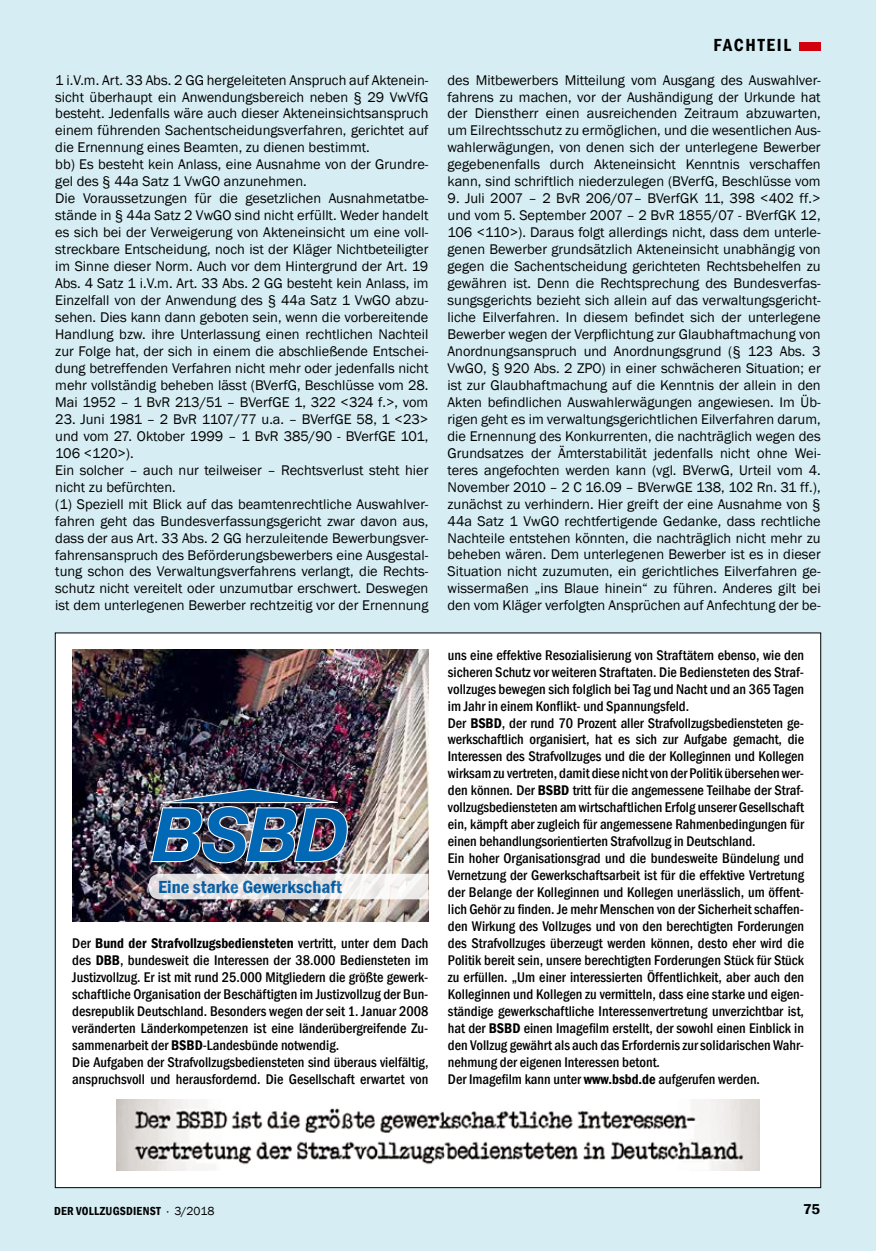
<style>
.page{position:relative;width:876px;height:1251px;background:#fff}
.page>*{position:absolute;margin:0;border:0;box-sizing:border-box;transform-origin:0 0}
.t1{font:italic 700 73.65px "Helvetica Neue";color:#0068b5}
.t2{font:600 condensed 18px "Franklin Gothic";color:#0068b5;scale:1.05 1}
.t3{font:600 condensed 18px "Franklin Gothic";letter-spacing:.1em;color:#000}
.t4{font:600 14.7px "Franklin Gothic";color:#000}
.t5{font:14.4px/17px "Franklin Gothic";color:#000}
.t6{font:500 condensed 14.4px/17px "Franklin Gothic";color:#000}
.t7{font:600 condensed 12px "Franklin Gothic";letter-spacing:.02em;color:#000}
.s1{font-weight:600}
.s2{font-weight:400;font-stretch:normal}
</style>
<div class="page">
<div style="left:0;top:0;width:876px;height:1250px;background:#d5edf3"></div>
<div style="left:799px;top:43px;width:22px;height:8px;background:#d1010e"></div>
<div style="left:55px;top:632px;width:766px;height:555px;background:#fff"></div>
<img style="left:72px;top:649px;width:356px;height:271px">
<img style="left:150px;top:787px;width:202px;height:76px">
<svg style="left:149px;top:873px;width:279px;height:26px"></svg>
<img style="left:117px;top:1099px;width:642px;height:70px">
<p class="t5" style="left:55px;top:72px;width:375px">1 i.V.m. Art. 33 Abs. 2 GG hergeleiteten Anspruch auf Aktenein&shy;sicht überhaupt ein Anwendungsbereich neben § 29 VwVfG besteht. Jedenfalls wäre auch dieser Akteneinsichtsanspruch einem führenden Sachentscheidungsverfahren, gerichtet auf die Ernennung eines Beamten, zu dienen bestimmt.<br>bb) Es besteht kein Anlass, eine Ausnahme von der Grundre&shy;gel des § 44a Satz 1 VwGO anzunehmen.<br>Die Voraussetzungen für die gesetzlichen Ausnahmetatbe&shy;stände in § 44a Satz 2 VwGO sind nicht erfüllt. Weder handelt es sich bei der Verweigerung von Akteneinsicht um eine voll&shy;streckbare Entscheidung, noch ist der Kläger Nichtbeteiligter im Sinne dieser Norm. Auch vor dem Hintergrund der Art. 19<br>Abs. 4 Satz 1 i.V.m. Art. 33 Abs. 2 GG besteht kein Anlass, im Einzelfall von der Anwendung des § 44a Satz 1 VwGO abzu&shy;sehen. Dies kann dann geboten sein, wenn die vorbereitende Handlung bzw. ihre Unterlassung einen rechtlichen Nachteil zur Folge hat, der sich in einem die abschließende Entschei&shy;dung betreffenden Verfahren nicht mehr oder jedenfalls nicht mehr vollständig beheben lässt (BVerfG, Beschlüsse vom 28.<br>Mai 1952 – 1 BvR 213/51 – BVerfGE 1, 322 &lt;324 f.&gt;, vom</p>
<p class="t5" style="left:55px;top:411px;width:375px">23. Juni 1981 – 2 BvR 1107/77 u.a. – BVerfGE 58, 1 &lt;23&gt; und vom 27. Oktober 1999 – 1 BvR 385/90 - BVerfGE 101, 106 &lt;120&gt;).<br>Ein solcher – auch nur teilweiser – Rechtsverlust steht hier nicht zu befürchten.<br>(1) Speziell mit Blick auf das beamtenrechtliche Auswahlver&shy;fahren geht das Bundesverfassungsgericht zwar davon aus, dass der aus Art. 33 Abs. 2 GG herzuleitende Bewerbungsver&shy;fahrensanspruch des Beförderungsbewerbers eine Ausgestal&shy;tung schon des Verwaltungsverfahrens verlangt, die Rechts&shy;schutz nicht vereitelt oder unzumutbar erschwert. Deswegen ist dem unterlegenen Bewerber rechtzeitig vor der Ernennung</p>
<p class="t1" style="left:153px;top:789px;width:198px">BSBD</p>
<p class="t2" style="left:158px;top:874px;width:177px">Eine starke Gewerkschaft</p>
<p class="t6" style="left:72px;top:934px;width:358px">Der <span class="s1">Bund der Strafvollzugsbediensteten</span> vertritt, unter dem Dach des <span class="s1">DBB</span>, bundesweit die Interessen der 38.000 Bediensteten im Justizvollzug. Er ist mit rund 25.000 Mitgliedern die größte gewerk&shy;schaftliche Organisation der Beschäftigten im Justizvollzug der Bun&shy;desrepublik Deutschland. Besonders wegen der seit 1. Januar 2008 veränderten Länderkompetenzen ist eine länderübergreifende Zu&shy;sammenarbeit der <span class="s1">BSBD</span>-Landesbünde notwendig.<br>Die Aufgaben der Strafvollzugsbediensteten sind überaus vielfältig, anspruchsvoll und herausfordernd. Die Gesellschaft erwartet von</p>
<p class="t3" style="left:713px;top:33px;width:79px">FACHTEIL</p>
<p class="t5" style="left:448px;top:72px;width:375px;text-align:justify">des Mitbewerbers Mitteilung vom Ausgang des Auswahlver&shy;fahrens zu machen, vor der Aushändigung der Urkunde hat der Dienstherr einen ausreichenden Zeitraum abzuwarten, um Eilrechtsschutz zu ermöglichen, und die wesentlichen Aus&shy;wahlerwägungen, von denen sich der unterlegene Bewerber gegebenenfalls durch Akteneinsicht Kenntnis verschaffen kann, sind schriftlich niederzulegen (BVerfG, Beschlüsse vom</p>
<p class="t5" style="left:448px;top:190px;width:375px;text-align:justify">9. Juli 2007 – 2 BvR 206/07– BVerfGK 11, 398 &lt;402 ff.&gt; und vom 5. September 2007 – 2 BvR 1855/07 - BVerfGK 12, 106 &lt;110&gt;). Daraus folgt allerdings nicht, dass dem unterle&shy;genen Bewerber grundsätzlich Akteneinsicht unabhängig von gegen die Sachentscheidung gerichteten Rechtsbehelfen zu gewähren ist. Denn die Rechtsprechung des Bundesverfas&shy;sungsgerichts bezieht sich allein auf das verwaltungsgericht&shy;liche Eilverfahren. In diesem befindet sich der unterlegene Bewerber wegen der Verpflichtung zur Glaubhaftmachung von Anordnungsanspruch und Anordnungsgrund (§ 123 Abs. 3<br>VwGO, § 920 Abs. 2 ZPO) in einer schwächeren Situation; er ist zur Glaubhaftmachung auf die Kenntnis der allein in den Akten befindlichen Auswahlerwägungen angewiesen. Im Üb&shy;rigen geht es im verwaltungsgerichtlichen Eilverfahren darum, die Ernennung des Konkurrenten, die nachträglich wegen des Grundsatzes der Ämterstabilität jedenfalls nicht ohne Wei&shy;teres angefochten werden kann (vgl. BVerwG, Urteil vom 4.<br>November 2010 – 2 C 16.09 – BVerwGE 138, 102 Rn. 31 ff.), zunächst zu verhindern. Hier greift der eine Ausnahme von § 44a Satz 1 VwGO rechtfertigende Gedanke, dass rechtliche Nachteile entstehen könnten, die nachträglich nicht mehr zu beheben wären. Dem unterlegenen Bewerber ist es in dieser Situation nicht zuzumuten, ein gerichtliches Eilverfahren ge&shy;wissermaßen „ins Blaue hinein“ zu führen. Anderes gilt bei den vom Kläger verfolgten Ansprüchen auf Anfechtung der be-</p>
<p class="t6" style="left:448px;top:646px;width:358px">uns eine effektive Resozialisierung von Straftätern ebenso, wie den sicheren Schutz vor weiteren Straftaten. Die Bediensteten des Straf&shy;vollzuges bewegen sich folglich bei Tag und Nacht und an 365 Tagen im Jahr in einem Konflikt- und Spannungsfeld.<br>Der <span class="s1">BSBD</span>, der rund 70 Prozent aller Strafvollzugsbediensteten ge&shy;werkschaftlich organisiert, hat es sich zur Aufgabe gemacht, die Interessen des Strafvollzuges und die der Kolleginnen und Kollegen wirksam zu vertreten, damit diese nicht von der Politik übersehen wer&shy;den können. Der <span class="s1">BSBD</span> tritt für die angemessene Teilhabe der Straf&shy;vollzugsbediensteten am wirtschaftlichen Erfolg unserer Gesellschaft ein, kämpft aber zugleich für angemessene Rahmenbedingungen für einen behandlungsorientierten Strafvollzug in Deutschland.<br>Ein hoher Organisationsgrad und die bundesweite Bündelung und Vernetzung der Gewerkschaftsarbeit ist für die effektive Vertretung der Belange der Kolleginnen und Kollegen unerlässlich, um öffent&shy;lich Gehör zu finden. Je mehr Menschen von der Sicherheit schaffen&shy;den Wirkung des Vollzuges und von den berechtigten Forderungen des Strafvollzuges überzeugt werden können, desto eher wird die Politik bereit sein, unsere berechtigten Forderungen Stück für Stück zu erfüllen. „Um einer interessierten Öffentlichkeit, aber auch den Kolleginnen und Kollegen zu vermitteln, dass eine starke und eigen&shy;ständige gewerkschaftliche Interessenvertretung unverzichtbar ist, hat der <span class="s1">BSBD</span> einen Imagefilm erstellt, der sowohl einen Einblick in den Vollzug gewährt als auch das Erfordernis zur solidarischen Wahr&shy;nehmung der eigenen Interessen betont.<br>Der Imagefilm kann unter <span class="s1">www.bsbd.de</span> aufgerufen werden.</p>
<p class="t7" style="left:54px;top:1202px;width:162px">DER VOLLZUGSDIENST <span class="s2">· 3/2018</span></p>
<p class="t4" style="left:803px;top:1200px;width:18px">75</p>
</div>
